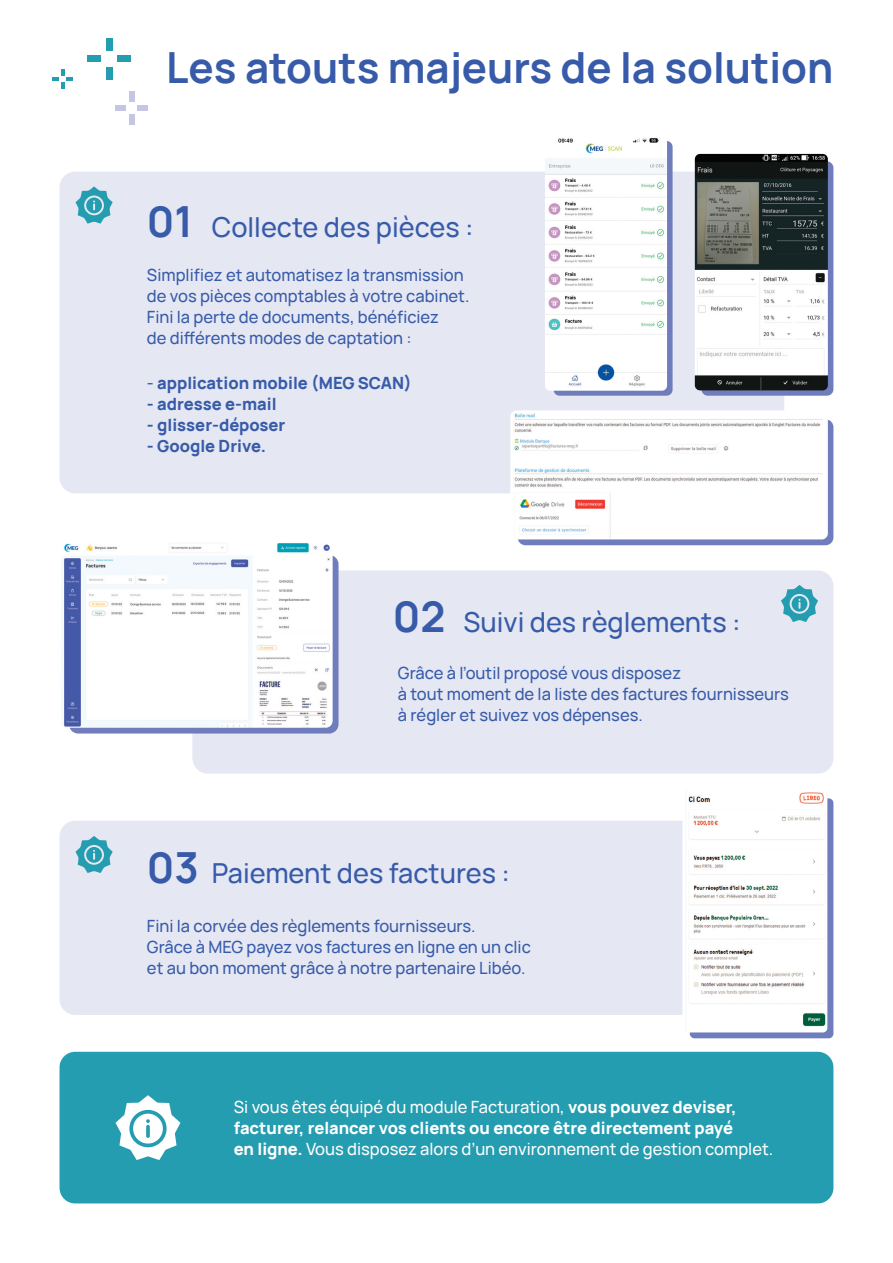
<style>
.page{position:relative;width:893px;height:1263px;background:#fff}
.page>*{position:absolute;margin:0;border:0;box-sizing:border-box;transform-origin:0 0}
.t1{font:700 42px "Manrope";color:#375ba9}
.t2{font:500 27px "Manrope";color:#375ba9}
.t3{font:500 16.5px/21px "Manrope";color:#375ba9}
.t4{font:500 16.5px/21px "Manrope";color:#fff}
.t5{font:800 16.5px "Manrope";color:#375ba9}
.s1{font-weight:700;font-size:42px}
.s2{font-weight:500}
.s3{font-weight:800}
</style>
<div class="page">
<div style="left:192px;top:570px;width:641px;height:204px;background:#e5e7f3;border-radius:16px"></div>
<div style="left:60px;top:172px;width:724px;height:321px;background:#e5e7f3;border-radius:16px"></div>
<div style="left:60px;top:821px;width:724px;height:194px;background:#e5e7f3;border-radius:16px"></div>
<div style="left:60px;top:1052px;width:773px;height:151px;background:#259db0;border-radius:16px"></div>
<svg style="left:690px;top:798px;width:143px;height:240px;background:#7985c1"></svg>
<img style="left:682px;top:792px;width:145px;height:240px">
<div style="left:701px;top:161px;width:132px;height:235px;background:#707dbd;border-radius:7px"></div>
<img style="left:695px;top:154px;width:133px;height:236px">
<div style="left:553px;top:141px;width:120px;height:255px;background:#707dbd;border-radius:6px"></div>
<img style="left:545px;top:138px;width:122px;height:253px">
<svg style="left:518px;top:419px;width:315px;height:126px;background:#7884c0"></svg>
<img style="left:510px;top:410px;width:318px;height:129px">
<div style="left:129px;top:91px;width:5px;height:11px;background:#c3c7e3"></div>
<div style="left:129px;top:114px;width:5px;height:10px;background:#c3c7e3"></div>
<div style="left:138px;top:105px;width:10px;height:6px;background:#c3c7e3"></div>
<div style="left:115px;top:105px;width:10px;height:6px;background:#c3c7e3"></div>
<div style="left:106px;top:38px;width:6px;height:13px;background:#259db0"></div>
<div style="left:106px;top:67px;width:6px;height:13px;background:#259db0"></div>
<div style="left:117px;top:56px;width:13px;height:6px;background:#259db0"></div>
<div style="left:88px;top:56px;width:13px;height:6px;background:#259db0"></div>
<svg style="left:53px;top:70px;width:19px;height:19px"></svg>
<div style="left:69px;top:555px;width:270px;height:178px;background:#707dbd;border-radius:9px"></div>
<img style="left:62px;top:543px;width:271px;height:185px">
<svg style="left:75px;top:186px;width:38px;height:38px"></svg>
<svg style="left:75px;top:836px;width:38px;height:37px"></svg>
<svg style="left:781px;top:585px;width:37px;height:37px"></svg>
<svg style="left:116px;top:1095px;width:64px;height:65px"></svg>
<h1 class="t1" style="left:166px;top:33px;width:669px">Les atouts majeurs de la solution</h1>
<h2 class="t2" style="left:147px;top:206px;width:328px"><span class="s1">01</span> Collecte des pièces :</h2>
<p class="t3" style="left:147px;top:264px;width:324px">Simplifiez et automatisez la transmission de vos pièces comptables à votre cabinet.<br>Fini la perte de documents, bénéficiez<br>de différents modes de captation :</p>
<p class="t5" style="left:147px;top:369px;width:266px"><span class="s2">-</span> application mobile (MEG SCAN)</p>
<p class="t5" style="left:147px;top:390px;width:131px">- adresse e-mail</p>
<p class="t5" style="left:147px;top:411px;width:140px">- glisser-déposer</p>
<p class="t5" style="left:147px;top:432px;width:121px">- Google Drive.</p>
<h2 class="t2" style="left:393px;top:601px;width:349px"><span class="s1">02</span> Suivi des règlements :</h2>
<p class="t3" style="left:398px;top:662px;width:393px">Grâce à l’outil proposé vous disposez<br>à tout moment de la liste des factures fournisseurs à régler et suivez vos dépenses.</p>
<h2 class="t2" style="left:147px;top:852px;width:364px"><span class="s1">03</span> Paiement des factures :</h2>
<p class="t3" style="left:147px;top:914px;width:385px">Fini la corvée des règlements fournisseurs.<br>Grâce à MEG payez vos factures en ligne en un clic et au bon moment grâce à notre partenaire Libéo.</p>
<p class="t4" style="left:234px;top:1095px;width:541px">Si vous êtes équipé du module Facturation, <span class="s3">vous pouvez deviser, facturer, relancer vos clients ou encore être directement payé<br>en ligne.</span> Vous disposez alors d’un environnement de gestion complet.</p>
</div>
